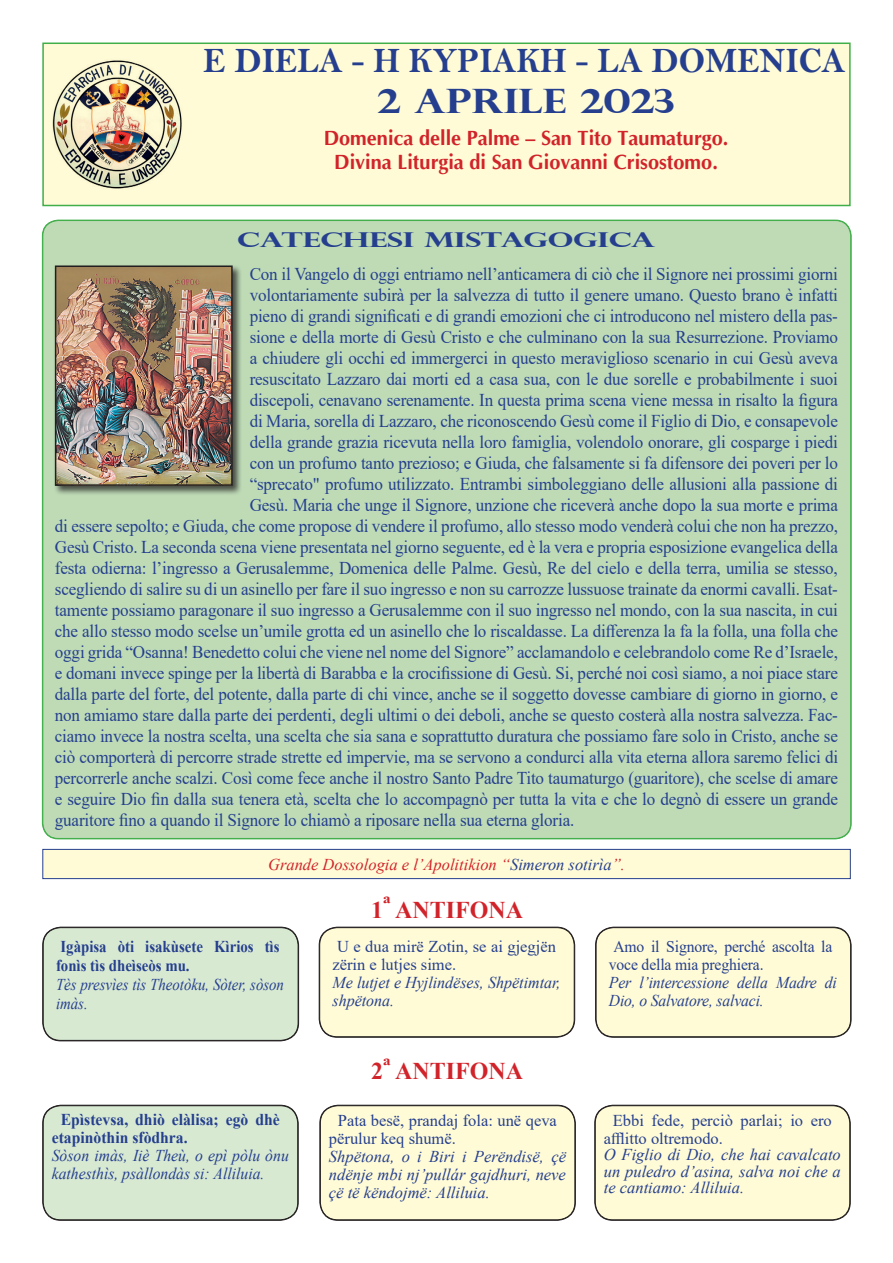
<style>
.page{position:relative;width:893px;height:1263px;background:#fff}
.page>*{position:absolute;margin:0;border:0;box-sizing:border-box;transform-origin:0 0}
.t1{font:36px "Bell MT Bold";color:#253f8e;scale:.95 1}
.t2{font:700 33.6px "Perpetua Titling";color:#253f8e;scale:1.2 1}
.t3{font:700 24px "Times New Roman";color:#d1232a}
.t4{font:700 21px/24.2px "Optima";color:#d1232a;text-align:center;scale:.95 1}
.t5{font:700 20.55px "Perpetua Titling";letter-spacing:-.01em;color:#253f8e;scale:1.52 1}
.t6{font:18px "Times New Roman";letter-spacing:-.01em;color:#253f8e;scale:.95 1}
.t7{font:italic 16.5px/18px "Times New Roman";color:#253f8e;text-align:justify}
.t8{font:16.5px/18px "Times New Roman";color:#253f8e}
.t9{font:italic 16.5px/18px "Times New Roman";color:#253f8e;scale:.95 1}
.t10{font:16.5px/18px "Times New Roman";color:#253f8e;scale:.95 1}
.t11{font:italic 16.5px "Times New Roman";color:#d1232a}
.t12{font:700 16.5px/18.9px "Times New Roman";color:#253f8e;scale:.9 1}
.t13{font:700 16.5px/18px "Times New Roman";color:#253f8e;scale:.95 1}
.t14{font:italic 16.5px/18.9px "Times New Roman";color:#253f8e;scale:.9 1}
.s1{color:#253f8e}
</style>
<div class="page">
<div style="left:42px;top:43px;width:809px;height:163px;background:#fffbd6;border:2px solid #40ae49"></div>
<img style="left:52px;top:60px;width:130px;height:129px">
<div style="left:43px;top:220px;width:808px;height:618px;background:#bedbb6;border-radius:16px"></div>
<div style="left:43px;top:849px;width:807px;height:30px;background:#fffbd6"></div>
<div style="left:42px;top:849px;width:809px;height:30px;border:1px solid #253f8e"></div>
<div style="left:43px;top:927px;width:255px;height:114px;background:#d8e9d2;border-radius:18px"></div>
<div style="left:43px;top:927px;width:255px;height:113px;border:1px solid #231f20;border-radius:18px"></div>
<div style="left:319px;top:927px;width:255px;height:110px;background:#fffbd6;border-radius:18px"></div>
<div style="left:320px;top:927px;width:254px;height:110px;border:1px solid #231f20;border-radius:18px"></div>
<div style="left:596px;top:927px;width:255px;height:110px;background:#fffbd6;border-radius:18px"></div>
<div style="left:596px;top:927px;width:255px;height:110px;border:1px solid #231f20;border-radius:18px"></div>
<div style="left:43px;top:1105px;width:255px;height:115px;background:#d8e9d2;border-radius:18px"></div>
<div style="left:43px;top:1106px;width:255px;height:114px;border:1px solid #231f20;border-radius:18px"></div>
<div style="left:320px;top:1105px;width:255px;height:115px;background:#fffbd6;border-radius:18px"></div>
<div style="left:320px;top:1106px;width:255px;height:114px;border:1px solid #231f20;border-radius:18px"></div>
<div style="left:595px;top:1105px;width:255px;height:115px;background:#fffbd6;border-radius:18px"></div>
<div style="left:595px;top:1106px;width:255px;height:114px;border:1px solid #231f20;border-radius:18px"></div>
<div style="left:53px;top:264px;width:189px;height:232px;background:#231f20;opacity:.75"></div>
<img style="left:58px;top:268px;width:172px;height:215px">
<div style="left:55px;top:265px;width:178px;height:221px;border:2px solid #231f20"></div>
<h1 class="t1" style="left:203px;top:39px;width:678px">E DIELA - H KYPIAKH - LA DOMENICA</h1>
<h2 class="t2" style="left:377px;top:80px;width:250px">2 APRILE 2023</h2>
<p class="t4" style="left:324px;top:126px;width:427px">Domenica delle Palme – San Tito Taumaturgo.<br>Divina Liturgia di San Giovanni Crisostomo.</p>
<p class="t5" style="left:237px;top:227px;width:277px">CATECHESI MISTAGOGICA</p>
<p class="t6" style="left:250px;top:262px;width:621px">Con il Vangelo di oggi entriamo nell’anticamera di ciò che il Signore nei prossimi giorni</p>
<p class="t6" style="left:250px;top:283px;width:621px">volontariamente subirà per la salvezza di tutto il genere umano. Questo brano è infatti</p>
<p class="t6" style="left:250px;top:304px;width:621px">pieno di grandi significati e di grandi emozioni che ci introducono nel mistero della pas-</p>
<p class="t6" style="left:250px;top:325px;width:621px">sione e della morte di Gesù Cristo e che culminano con la sua Resurrezione. Proviamo</p>
<p class="t6" style="left:250px;top:346px;width:621px">a chiudere gli occhi ed immergerci in questo meraviglioso scenario in cui Gesù aveva</p>
<p class="t6" style="left:250px;top:367px;width:621px">resuscitato Lazzaro dai morti ed a casa sua, con le due sorelle e probabilmente i suoi</p>
<p class="t6" style="left:250px;top:388px;width:621px">discepoli, cenavano serenamente. In questa prima scena viene messa in risalto la figura</p>
<p class="t6" style="left:250px;top:409px;width:621px">di Maria, sorella di Lazzaro, che riconoscendo Gesù come il Figlio di Dio, e consapevole</p>
<p class="t6" style="left:250px;top:430px;width:621px">della grande grazia ricevuta nella loro famiglia, volendolo onorare, gli cosparge i piedi</p>
<p class="t6" style="left:250px;top:451px;width:621px">con un profumo tanto prezioso; e Giuda, che falsamente si fa difensore dei poveri per lo</p>
<p class="t6" style="left:250px;top:472px;width:621px">“sprecato" profumo utilizzato. Entrambi simboleggiano delle allusioni alla passione di</p>
<p class="t6" style="left:250px;top:493px;width:621px">Gesù. Maria che unge il Signore, unzione che riceverà anche dopo la sua morte e prima</p>
<p class="t6" style="left:55px;top:514px;width:826px">di essere sepolto; e Giuda, che come propose di vendere il profumo, allo stesso modo venderà colui che non ha prezzo,</p>
<p class="t6" style="left:55px;top:535px;width:826px">Gesù Cristo. La seconda scena viene presentata nel giorno seguente, ed è la vera e propria esposizione evangelica della</p>
<p class="t6" style="left:55px;top:556px;width:826px">festa odierna: l’ingresso a Gerusalemme, Domenica delle Palme. Gesù, Re del cielo e della terra, umilia se stesso,</p>
<p class="t6" style="left:55px;top:577px;width:826px">scegliendo di salire su di un asinello per fare il suo ingresso e non su carrozze lussuose trainate da enormi cavalli. Esat-</p>
<p class="t6" style="left:55px;top:598px;width:826px">tamente possiamo paragonare il suo ingresso a Gerusalemme con il suo ingresso nel mondo, con la sua nascita, in cui</p>
<p class="t6" style="left:55px;top:619px;width:826px">che allo stesso modo scelse un’umile grotta ed un asinello che lo riscaldasse. La differenza la fa la folla, una folla che</p>
<p class="t6" style="left:55px;top:640px;width:826px">oggi grida “Osanna! Benedetto colui che viene nel nome del Signore” acclamandolo e celebrandolo come Re d’Israele,</p>
<p class="t6" style="left:55px;top:661px;width:826px">e domani invece spinge per la libertà di Barabba e la crocifissione di Gesù. Si, perché noi così siamo, a noi piace stare</p>
<p class="t6" style="left:55px;top:682px;width:826px">dalla parte del forte, del potente, dalla parte di chi vince, anche se il soggetto dovesse cambiare di giorno in giorno, e</p>
<p class="t6" style="left:55px;top:703px;width:826px">non amiamo stare dalla parte dei perdenti, degli ultimi o dei deboli, anche se questo costerà alla nostra salvezza. Fac-</p>
<p class="t6" style="left:55px;top:724px;width:826px">ciamo invece la nostra scelta, una scelta che sia sana e soprattutto duratura che possiamo fare solo in Cristo, anche se</p>
<p class="t6" style="left:55px;top:745px;width:826px">ciò comporterà di percorre strade strette ed impervie, ma se servono a condurci alla vita eterna allora saremo felici di</p>
<p class="t6" style="left:55px;top:766px;width:826px">percorrerle anche scalzi. Così come fece anche il nostro Santo Padre Tito taumaturgo (guaritore), che scelse di amare</p>
<p class="t6" style="left:55px;top:787px;width:826px">e seguire Dio fin dalla sua tenera età, scelta che lo accompagnò per tutta la vita e che lo degnò di essere un grande</p>
<p class="t6" style="left:55px;top:808px;width:548px">guaritore fino a quando il Signore lo chiamò a riposare nella sua eterna gloria.</p>
<p class="t11" style="left:268px;top:853px;width:358px">Grande Dossologia e l’Apolitikion “<span class="s1">Simeron sotirìa</span>”.</p>
<h3 class="t3" style="left:371px;top:892px;width:153px">1ª ANTIFONA</h3>
<p class="t12" style="left:56px;top:936px;width:250px">Igàpisa òti isakùsete Kìrios tìs fonìs tìs dheìseòs mu.</p>
<p class="t14" style="left:56px;top:974px;width:255px">Tès presvìes tìs Theotòku, Sòter, sòson imàs.</p>
<p class="t10" style="left:609px;top:937px;width:237px">Amo il Signore, perché ascolta la voce della mia preghiera.</p>
<p class="t9" style="left:609px;top:973px;width:242px">Per l’intercessione della Madre di<br>Dio, o Salvatore, salvaci.</p>
<p class="t8" style="left:332px;top:937px;width:225px">U e dua mirë Zotin, se ai gjegjën zërin e lutjes sime.</p>
<p class="t7" style="left:332px;top:973px;width:230px">Me lutjet e Hyjlindëses, Shpëtimtar, shpëtona.</p>
<p class="t13" style="left:52px;top:1110px;width:242px;text-indent:9px">Epìstevsa, dhiò elàlisa; egò dhè etapinòthin sfòdhra.</p>
<p class="t9" style="left:52px;top:1146px;width:251px">Sòson imàs, Iiè Theù, o epì pòlu ònu kathesthìs, psàllondàs si: Alliluia.</p>
<h3 class="t3" style="left:371px;top:1054px;width:153px">2ª ANTIFONA</h3>
<p class="t8" style="left:329px;top:1111px;width:229px;text-indent:9px">Pata besë, prandaj fola: unë qeva përulur keq shumë.</p>
<p class="t7" style="left:329px;top:1147px;width:239px">Shpëtona, o i Biri i Perëndisë, çë ndënje mbi nj’pullár gajdhuri, neve çë të këndojmë: Alliluia.</p>
<p class="t8" style="left:604px;top:1111px;width:230px;text-indent:9px">Ebbi fede, perciò parlai; io ero afflitto oltremodo.</p>
<p class="t7" style="left:604px;top:1146px;width:239px;line-height:16.5px">O Figlio di Dio, che hai cavalcato un puledro d’asina, salva noi che a te cantiamo: Alliluia.</p>
</div>
